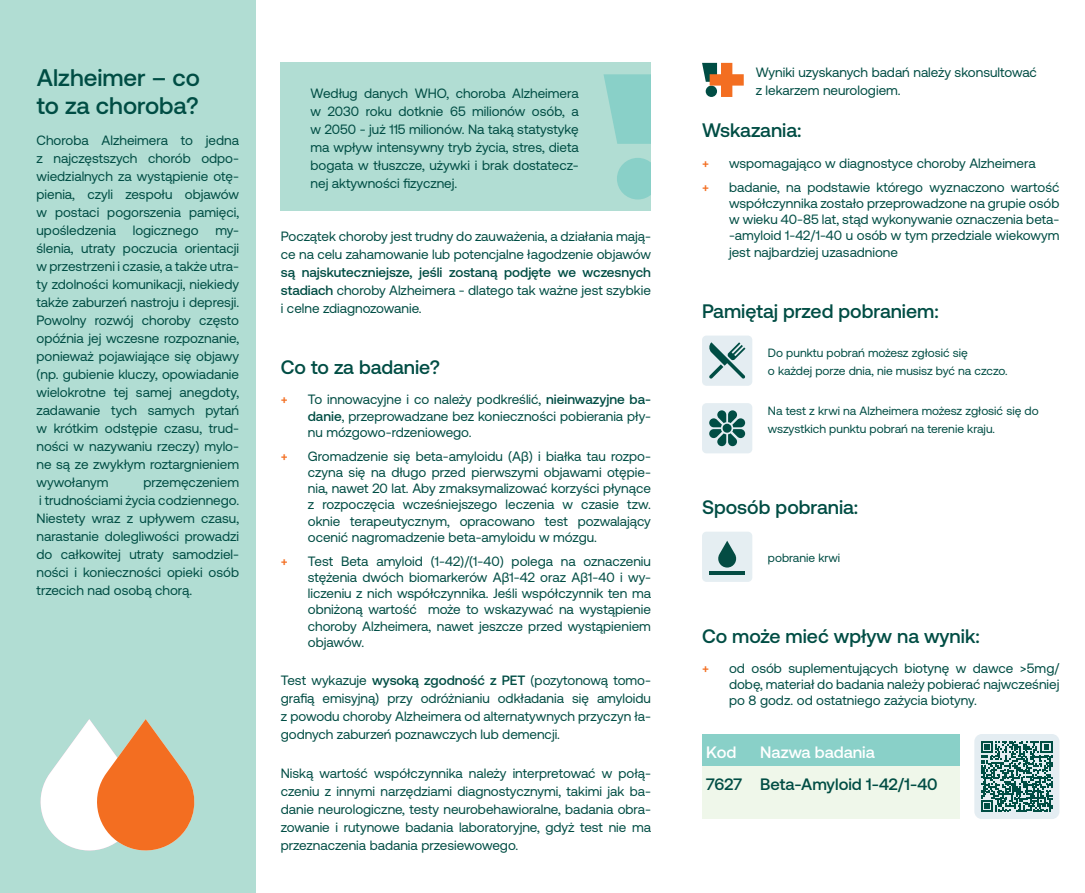
<style>
.page{position:relative;width:1085px;height:893px;background:#fff}
.page>*{position:absolute;margin:0;border:0;box-sizing:border-box;transform-origin:0 0}
.t1{font:500 24px/28.8px "Aeonik Pro";color:#004d44}
.t2{font:500 19.5px "Aeonik Pro";color:#004d44}
.t3{font:500 16.5px "Aeonik Pro";color:#004d44}
.t4{font:500 16.5px "Aeonik Pro";color:#fff}
.t5{font:13.5px/18px "Aeonik Pro";color:#004d44;text-align:justify}
.t6{font:500 13.5px "Aeonik Pro";color:#f36e21}
.t7{font:12px/18px "Aeonik Pro";color:#004d44}
.s1{font-weight:500}
</style>
<div class="page">
<div style="left:0;top:0;width:255px;height:893px;background:#b1ddd3"></div>
<svg style="left:40px;top:719px;width:155px;height:132px"></svg>
<div style="left:281px;top:63px;width:370px;height:148px;background:#b1ddd3"></div>
<svg style="left:603px;top:74px;width:48px;height:70px"></svg>
<svg style="left:617px;top:158px;width:34px;height:41px"></svg>
<div style="left:702px;top:336px;width:50px;height:50px;background:#e4edf2;border-radius:4px"></div>
<svg style="left:709px;top:342px;width:36px;height:37px"></svg>
<div style="left:702px;top:403px;width:50px;height:50px;background:#e4edf2;border-radius:4px"></div>
<svg style="left:709px;top:410px;width:36px;height:36px"></svg>
<div style="left:702px;top:532px;width:50px;height:50px;background:#e5eef2;border-radius:4px"></div>
<hr style="left:709px;top:571px;width:36px;height:4px;background:#044c43">
<svg style="left:718px;top:541px;width:19px;height:27px"></svg>
<svg style="left:702px;top:63px;width:41px;height:34px"></svg>
<div style="left:702px;top:766px;width:257px;height:53px;background:#eff7ea"></div>
<div style="left:702px;top:734px;width:257px;height:32px;background:#89d0c8"></div>
<div style="left:974px;top:734px;width:85px;height:85px;background:#e4edf2;border-radius:8px"></div>
<svg style="left:981px;top:741px;width:71px;height:71px"></svg>
<h1 class="t1" style="left:37px;top:63px;width:165px">Alzheimer – co to za choroba?</h1>
<p class="t5" style="left:37px;top:131px;width:204px">Choroba Alzheimera to jedna z najczęstszych chorób odpo&shy;wiedzialnych za wystąpienie otę&shy;pienia, czyli zespołu objawów w postaci pogorszenia pamięci, upośledzenia logicznego my&shy;ślenia, utraty poczucia orientacji w przestrzeni i czasie, a także utra&shy;ty zdolności komunikacji, niekiedy także zaburzeń nastroju i depresji.<br>Powolny rozwój choroby często opóźnia jej wczesne rozpoznanie, ponieważ pojawiające się objawy (np. gubienie kluczy, opowiadanie wielokrotne tej samej anegdoty, zadawanie tych samych pytań w krótkim odstępie czasu, trud&shy;ności w nazywaniu rzeczy) mylo&shy;ne są ze zwykłym roztargnieniem wywołanym</p>
<p class="t5" style="left:37px;top:473px;width:204px;text-indent:107px">przemęczeniem i trudnościami życia codziennego.<br>Niestety wraz z upływem czasu, narastanie dolegliwości prowadzi do całkowitej utraty samodziel&shy;ności i konieczności opieki osób trzecich nad osobą chorą.</p>
<p class="t5" style="left:310px;top:85px;width:269px">Według danych WHO, choroba Alzheimera w 2030 roku dotknie 65 milionów osób, a w 2050 - już 115 milionów. Na taką statystykę ma wpływ intensywny tryb życia, stres, dieta bogata w tłuszcze, używki i brak dostatecz&shy;nej aktywności fizycznej.</p>
<p class="t5" style="left:281px;top:228px;width:371px">Początek choroby jest trudny do zauważenia, a działania mają&shy;ce na celu zahamowanie lub potencjalne łagodzenie objawów</p>
<p class="t5" style="left:281px;top:264px;width:371px"><span class="s1">są najskuteczniejsze, jeśli zostaną podjęte we wczesnych stadiach</span> choroby Alzheimera - dlatego tak ważne jest szybkie i celne zdiagnozowanie.</p>
<h2 class="t2" style="left:281px;top:357px;width:161px">Co to za badanie?</h2>
<p class="t6" style="left:281px;top:392px;width:9px">+</p>
<p class="t5" style="left:308px;top:392px;width:344px;line-height:16.2px">To innowacyjne i co należy podkreślić, <span class="s1">nieinwazyjne ba&shy;danie</span>, przeprowadzane bez konieczności pobierania pły&shy;nu mózgowo-rdzeniowego.</p>
<p class="t6" style="left:281px;top:449px;width:9px">+</p>
<p class="t5" style="left:308px;top:448px;width:344px;line-height:16.2px">Gromadzenie się beta-amyloidu (Aβ) i białka tau rozpo&shy;czyna się na długo przed pierwszymi objawami otępie&shy;nia, nawet 20 lat. Aby zmaksymalizować korzyści płynące z rozpoczęcia wcześniejszego leczenia w czasie tzw. oknie terapeutycznym, opracowano test pozwalający ocenić nagromadzenie beta-amyloidu w mózgu.</p>
<p class="t6" style="left:281px;top:554px;width:9px">+</p>
<p class="t5" style="left:308px;top:553px;width:344px;line-height:16.2px">Test Beta amyloid (1-42)/(1-40) polega na oznaczeniu stężenia dwóch biomarkerów Aβ1-42 oraz Aβ1-40 i wy&shy;liczeniu z nich współczynnika. Jeśli współczynnik ten ma obniżoną wartość może to wskazywać na wystąpienie choroby Alzheimera, nawet jeszcze przed wystąpieniem objawów.</p>
<p class="t5" style="left:281px;top:671px;width:371px">Test wykazuje <span class="s1">wysoką zgodność z PET</span> (pozytonową tomo&shy;grafią emisyjną) przy odróżnianiu odkładania się amyloidu z powodu choroby Alzheimera od alternatywnych przyczyn ła&shy;godnych zaburzeń poznawczych lub demencji.</p>
<p class="t5" style="left:281px;top:765px;width:371px">Niską wartość współczynnika należy interpretować w połą&shy;czeniu z innymi narzędziami diagnostycznymi, takimi jak ba&shy;danie neurologiczne, testy neurobehawioralne, badania obra&shy;zowanie i rutynowe badania laboratoryjne, gdyż test nie ma przeznaczenia badania przesiewowego.</p>
<p class="t5" style="left:755px;top:64px;width:283px">Wyniki uzyskanych badań należy skonsultować z lekarzem neurologiem.</p>
<h2 class="t2" style="left:702px;top:120px;width:101px">Wskazania:</h2>
<p class="t6" style="left:702px;top:156px;width:9px">+</p>
<p class="t5" style="left:729px;top:154px;width:308px">wspomagająco w diagnostyce choroby Alzheimera</p>
<p class="t6" style="left:702px;top:180px;width:9px">+</p>
<p class="t5" style="left:729px;top:179px;width:332px;line-height:16.2px">badanie, na podstawie którego wyznaczono wartość współczynnika zostało przeprowadzone na grupie osób w wieku 40-85 lat, stąd wykonywanie oznaczenia beta--amyloid 1-42/1-40 u osób w tym przedziale wiekowym jest najbardziej uzasadnione</p>
<h2 class="t2" style="left:702px;top:300px;width:238px">Pamiętaj przed pobraniem:</h2>
<p class="t7" style="left:767px;top:344px;width:241px">Do punktu pobrań możesz zgłosić się<br>o każdej porze dnia, nie musisz być na czczo.</p>
<p class="t7" style="left:767px;top:402px;width:272px">Na test z krwi na Alzheimera możesz zgłosić się do wszystkich punktu pobrań na terenie kraju.</p>
<h2 class="t2" style="left:702px;top:497px;width:158px">Sposób pobrania:</h2>
<p class="t7" style="left:767px;top:549px;width:74px">pobranie krwi</p>
<h2 class="t2" style="left:702px;top:625px;width:279px">Co może mieć wpływ na wynik:</h2>
<p class="t6" style="left:702px;top:661px;width:9px">+</p>
<p class="t5" style="left:729px;top:660px;width:332px;line-height:16.2px">od osób suplementujących biotynę w dawce &gt;5mg/ dobę, materiał do badania należy pobierać najwcześniej po 8 godz. od ostatniego zażycia biotyny.</p>
<p class="t4" style="left:706px;top:743px;width:32px">Kod</p>
<p class="t4" style="left:760px;top:743px;width:116px">Nazwa badania</p>
<p class="t3" style="left:706px;top:775px;width:233px">7627 Beta-Amyloid 1-42/1-40</p>
</div>
